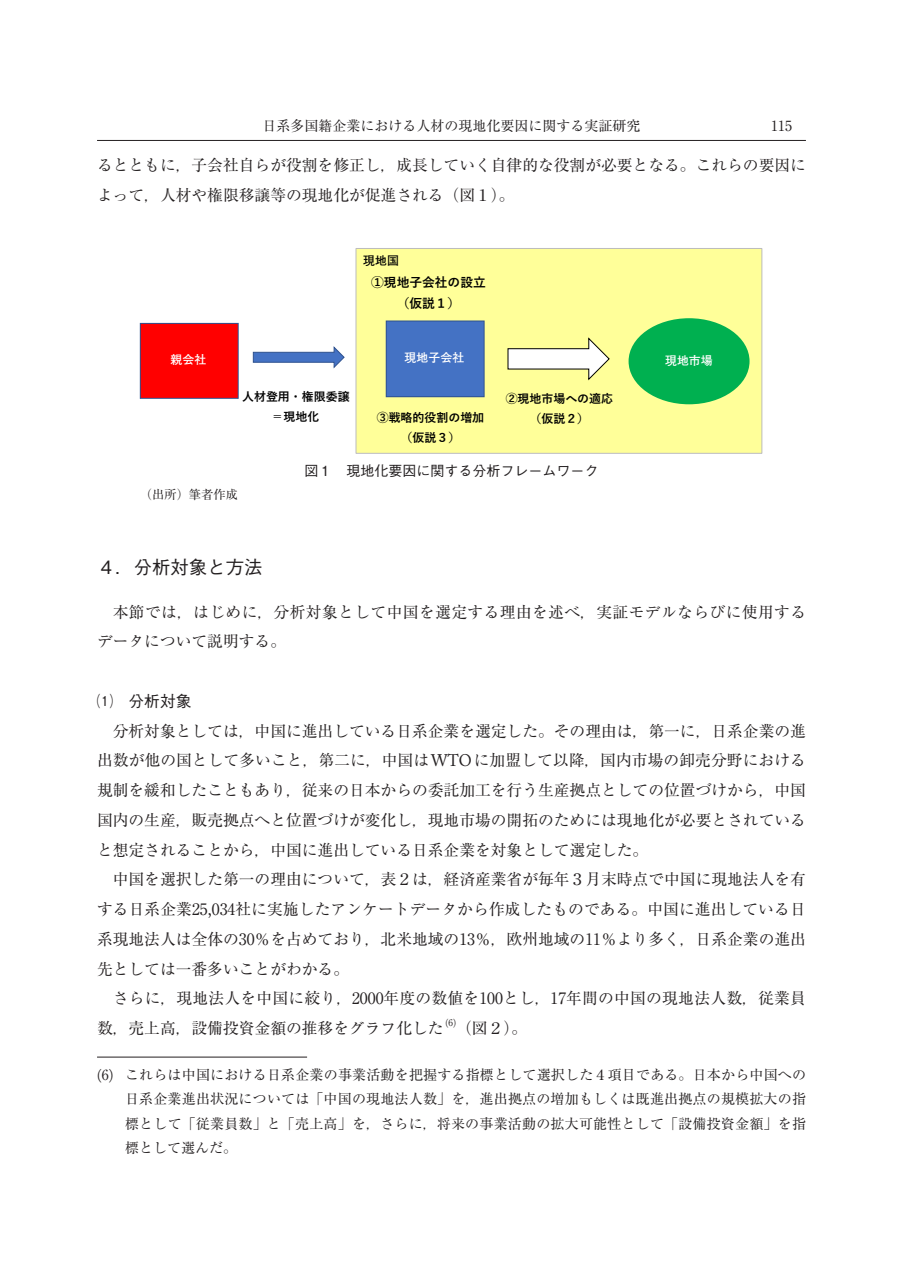
<style>
.page{position:relative;width:903px;height:1275px;background:#fff}
.page>*{position:absolute;margin:0;border:0;box-sizing:border-box;transform-origin:0 0}
.t1{font:500 18.38px "Gothic BBB Pro";color:#231f20}
.t2{font:15.75px/29.8px "Ryumin Pro";color:#231f20}
.t3{font:15.75px/29.8px "Ryumin Pro";letter-spacing:.025em;color:#231f20}
.t4{font:500 15.75px "Gothic BBB Pro";color:#231f20}
.t5{font:14px/24.5px "Ryumin Pro";letter-spacing:.005em;color:#231f20;text-align:justify}
.t6{font:500 14px "Gothic BBB Pro";color:#231f20}
.t7{font:700 12.78px/21.5px "Yu Gothic";color:#000;text-align:center}
.t8{font:12.25px "Ryumin Pro";color:#231f20}
.t9{font:700 11.9px/19.9px "Yu Gothic";color:#000;text-align:center}
.t10{font:700 11.9px "Futo Go B101 Pro";color:#fff}
.t11{font:700 11.9px "Futo Go B101 Pro";color:#000}
.t12{font:9.8px "Adobe Caslon Pro";color:#231f20;scale:.94 1}
.s1{font-family:"Adobe Caslon Pro";font-size:16.62px}
.s2{font-family:"Ryumin Pro";font-size:9.1px}
.s3{font-family:"Adobe Caslon Pro";font-size:14.88px}
</style>
<div class="page">
<hr style="left:97px;top:140px;width:709px;height:1px;background:#231f20">
<hr style="left:97px;top:1057px;width:210px;height:1px;background:#231f20">
<div style="left:356px;top:248px;width:406px;height:205px;background:#ff9"></div>
<div style="left:356px;top:248px;width:406px;height:206px;border:1px solid #bcbcbc"></div>
<div style="left:386px;top:321px;width:98px;height:76px;background:#4472c4"></div>
<div style="left:386px;top:321px;width:98px;height:76px;border:1px solid #2f528f"></div>
<div style="left:628px;top:318px;width:121px;height:86px;background:#00b050;border-radius:50%"></div>
<svg style="left:507px;top:337px;width:103px;height:44px"></svg>
<div style="left:140px;top:323px;width:98px;height:75px;background:#f00"></div>
<div style="left:140px;top:323px;width:99px;height:76px;border:1px solid #2f528f"></div>
<svg style="left:252px;top:346px;width:93px;height:23px"></svg>
<p class="t5" style="left:262px;top:113px;width:380px">日系多国籍企業における人材の現地化要因に関する実証研究</p>
<p class="t5" style="left:771px;top:113px;width:22px">115</p>
<p class="t2" style="left:97px;top:150px;width:710px">るとともに，子会社自らが役割を修正し，成長していく自律的な役割が必要となる。これらの要因によって，人材や権限移譲等の現地化が促進される（図１）。</p>
<p class="t11" style="left:363px;top:251px;width:37px">現地国</p>
<p class="t7" style="left:371px;top:272px;width:116px">①現地子会社の設立（仮説１）</p>
<p class="t10" style="left:171px;top:350px;width:37px">親会社</p>
<p class="t10" style="left:405px;top:348px;width:61px">現地子会社</p>
<p class="t10" style="left:665px;top:351px;width:49px">現地市場</p>
<p class="t9" style="left:242px;top:387px;width:109px">人材登用・権限委譲＝現地化</p>
<p class="t9" style="left:506px;top:389px;width:109px">②現地市場への適応（仮説２）</p>
<p class="t9" style="left:377px;top:408px;width:109px">③戦略的役割の増加（仮説３）</p>
<p class="t8" style="left:97px;top:484px;width:142px">　　　　（出所）筆者作成</p>
<p class="t6" style="left:304px;top:459px;width:295px">図１　現地化要因に関する分析フレームワーク</p>
<p class="t1" style="left:97px;top:552px;width:167px">４．分析対象と方法</p>
<p class="t3" style="left:97px;top:596px;width:710px;text-indent:16px">本節では，はじめに，分析対象として中国を選定する理由を述べ，実証モデルならびに使用するデータについて説明する。</p>
<p class="t4" style="left:97px;top:688px;width:96px">⑴　分析対象</p>
<p class="t2" style="left:97px;top:715px;width:710px;text-align:justify;text-indent:16px">分析対象としては，中国に進出している日系企業を選定した。その理由は，第一に，日系企業の進出数が他の国として多いこと，第二に，中国は<span class="s1">WTO</span>に加盟して以降，国内市場の卸売分野における規制を緩和したこともあり，従来の日本からの委託加工を行う生産拠点としての位置づけから，中国国内の生産，販売拠点へと位置づけが変化し，現地市場の開拓のためには現地化が必要とされていると想定されることから，中国に進出している日系企業を対象として選定した。</p>
<p class="t2" style="left:97px;top:864px;width:710px;text-align:justify;text-indent:16px">中国を選択した第一の理由について，表２は，経済産業省が毎年３月末時点で中国に現地法人を有する日系企業25<span class="s1">,</span>034社に実施したアンケートデータから作成したものである。中国に進出している日系現地法人は全体の30％を占めており，北米地域の13％，欧州地域の11％より多く，日系企業の進出先としては一番多いことがわかる。</p>
<p class="t2" style="left:97px;top:983px;width:710px;text-indent:16px">さらに，現地法人を中国に絞り，2000年度の数値を100とし，17年間の中国の現地法人数，従業員数，売上高，設備投資金額の推移をグラフ化した</p>
<p class="t12" style="left:446px;top:1017px;width:13px">(<span class="s2">6</span>)</p>
<p class="t2" style="left:456px;top:1012px;width:72px">（図２）。</p>
<p class="t5" style="left:125px;top:1061px;width:682px;text-indent:-28px"><span class="s3">(</span>6<span class="s3">)</span> これらは中国における日系企業の事業活動を把握する指標として選択した４項目である。日本から中国への日系企業進出状況については「中国の現地法人数」を，進出拠点の増加もしくは既進出拠点の規模拡大の指標として「従業員数」と「売上高」を，さらに，将来の事業活動の拡大可能性として「設備投資金額」を指標として選んだ。</p>
</div>
